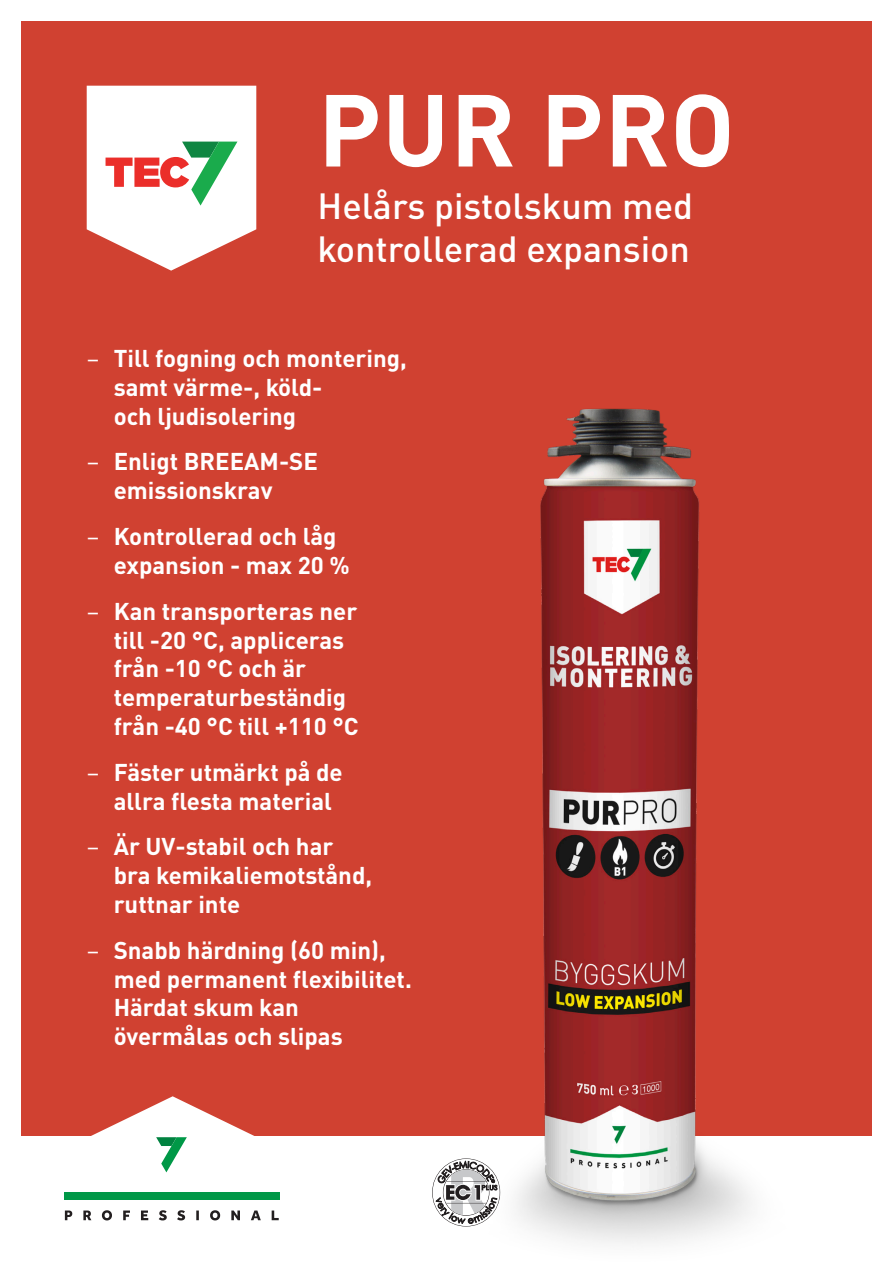
<style>
.page{position:relative;width:893px;height:1263px;background:#fff}
.page>*{position:absolute;margin:0;border:0;box-sizing:border-box;transform-origin:0 0}
.Produkttittel{font:700 100.5px "DIN Pro";letter-spacing:.01em;color:#fff}
.Produktbeskrivelse{font:500 36px/43.2px "DIN Pro";color:#fff}
.t1{font:700 24px/28.8px "DIN Pro";color:#fff}
.s1{font-weight:400}
</style>
<div class="page">
<div style="left:21px;top:21px;width:851px;height:1114px;background:#d04131"></div>
<svg style="left:87px;top:86px;width:169px;height:185px;background:#eddad4"></svg>
<div style="left:64px;top:1193px;width:215px;height:7px;background:#009847"></div>
<svg style="left:88px;top:1096px;width:169px;height:77px"></svg>
<svg style="left:65px;top:1210px;width:214px;height:10px"></svg>
<img style="left:381px;top:408px;width:491px;height:836px">
<div style="left:433px;top:1159px;width:67px;height:67px;border:22px solid #fff;border-radius:50%"></div>
<svg style="left:436px;top:1161px;width:63px;height:63px"></svg>
<p class="Produkttittel" style="left:318px;top:46px;width:418px">PUR PRO</p>
<p class="Produktbeskrivelse" style="left:317px;top:180px;width:377px">Helårs pistolskum med kontrollerad expansion</p>
<p class="t1" style="left:114px;top:341px;width:295px;text-indent:-27px"><span class="s1">–</span> Till fogning och montering, samt värme-, köld-<br>och ljudisolering</p>
<p class="t1" style="left:114px;top:444px;width:206px;text-indent:-27px"><span class="s1">–</span> Enligt BREEAM-SE emissionskrav</p>
<p class="t1" style="left:114px;top:519px;width:238px;text-indent:-27px"><span class="s1">–</span> Kontrollerad och låg expansion - max 20 %</p>
<p class="t1" style="left:114px;top:594px;width:247px;text-indent:-27px"><span class="s1">–</span> Kan transporteras ner till -20 °C, appliceras från -10 °C och är temperaturbeständig från -40 °C till +110 °C</p>
<p class="t1" style="left:114px;top:755px;width:231px;text-indent:-27px"><span class="s1">–</span> Fäster utmärkt på de allra flesta material</p>
<p class="t1" style="left:114px;top:829px;width:260px;text-indent:-27px"><span class="s1">–</span> Är UV-stabil och har bra kemikaliemotstånd, ruttnar inte</p>
<p class="t1" style="left:114px;top:933px;width:300px;text-indent:-27px"><span class="s1">–</span> Snabb härdning (60 min), med permanent flexibilitet.<br>Härdat skum kan övermålas och slipas</p>
</div>
